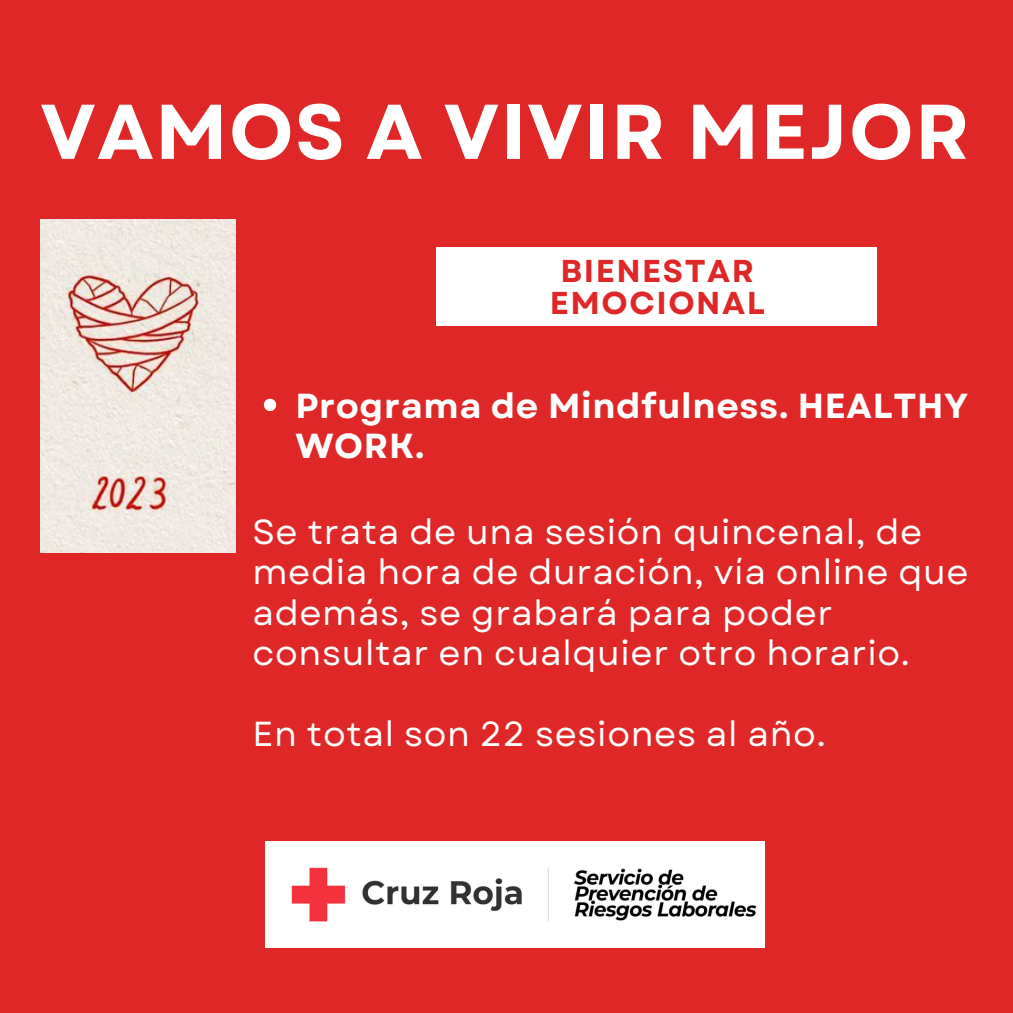
<style>
.page{position:relative;width:1013px;height:1013px;background:#fff}
.page>*{position:absolute;margin:0;border:0;box-sizing:border-box;transform-origin:0 0}
.t1{font:700 77.38px "Garet";letter-spacing:.02em;color:#fff}
.t2{font:34.75px/40.2px "Garet";letter-spacing:.02em;color:#fff}
.t3{font:700 34.75px/39.9px "Garet";letter-spacing:.02em;color:#fff}
.t4{font:700 31.5px/32.4px "Garet";letter-spacing:.05em;color:#df2727;text-align:center}
</style>
<div class="page">
<div style="left:0;top:0;width:1012px;height:1012px;background:#df2727"></div>
<div style="left:436px;top:247px;width:440px;height:79px;background:#fff"></div>
<img style="left:265px;top:841px;width:499px;height:106px">
<svg style="left:264px;top:399px;width:12px;height:12px"></svg>
<img style="left:40px;top:219px;width:195px;height:333px">
<h1 class="t1" style="left:40px;top:76px;width:930px">VAMOS A VIVIR MEJOR</h1>
<p class="t4" style="left:549px;top:254px;width:217px">BIENESTAR<br>EMOCIONAL</p>
<p class="t3" style="left:295px;top:386px;width:674px">Programa de Mindfulness. HEALTHY<br>WORK.</p>
<p class="t2" style="left:252px;top:512px;width:717px">Se trata de una sesión quincenal, de media hora de duración, vía online que además, se grabará para poder consultar en cualquier otro horario.</p>
<p class="t2" style="left:252px;top:713px;width:574px">En total son 22 sesiones al año.</p>
</div>
